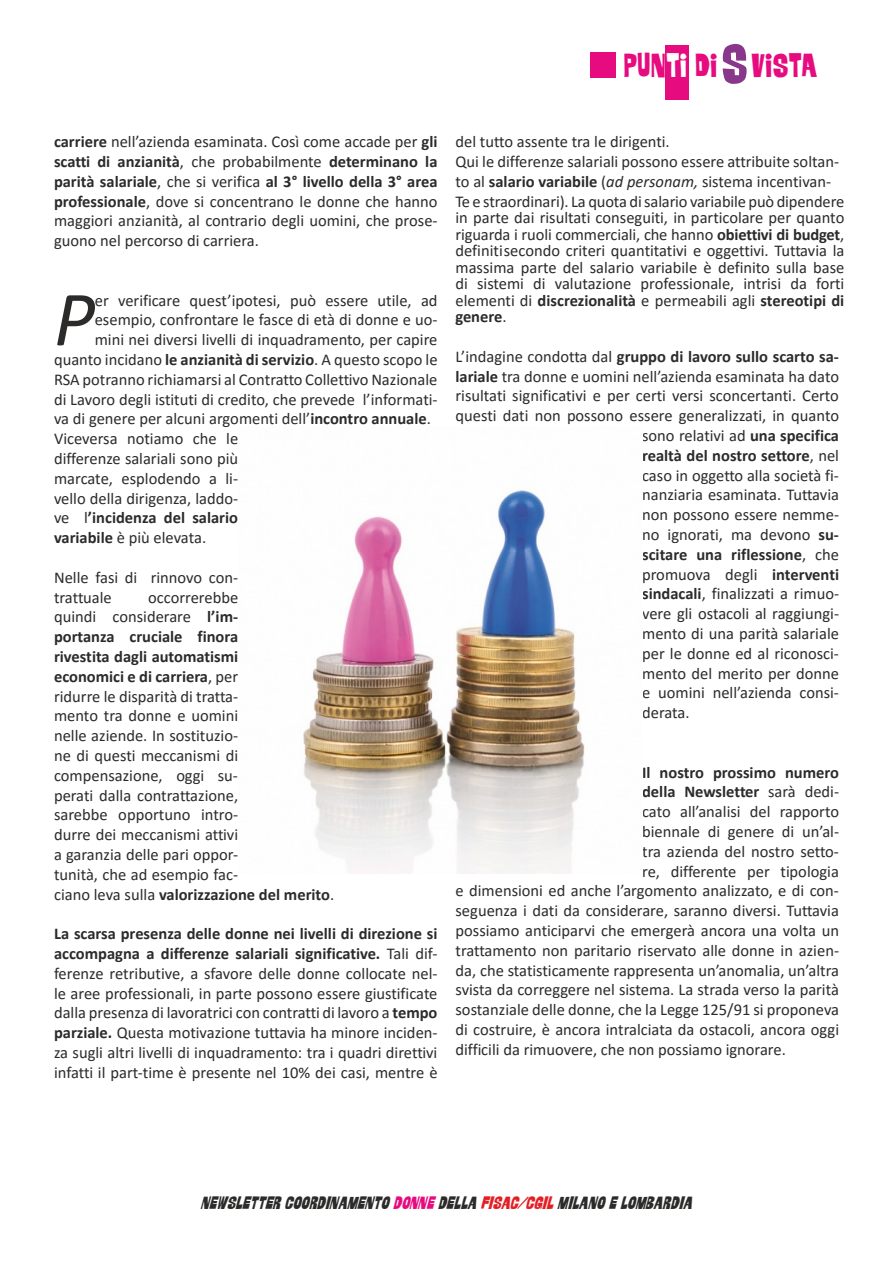
<style>
.page{position:relative;width:893px;height:1263px;background:#fff}
.page>*{position:absolute;margin:0;border:0;box-sizing:border-box;transform-origin:0 0}
.t1{font:italic 78.9px "Calibri";color:#2c2b2a}
.t2{font:30.6px "GORG";letter-spacing:-.005em;color:#e60c80}
.t3{font:16.5px/19.8px "Calibri";color:#2c2b2a;text-align:justify}
.t4{font:700 16.5px "Calibri";color:#2c2b2a}
.t5{font:italic 16.5px "GORG";color:#2c2b2a}
.s1{color:#fefefe}
.s2{font-size:51px;color:#89378a}
.s3{font-weight:700}
.s4{font-weight:400}
.s5{font-style:italic}
.s6{color:#e60c80}
.s7{color:#e31f25}
</style>
<div class="page">
<img style="left:303px;top:490px;width:282px;height:383px">
<div style="left:590px;top:52px;width:26px;height:25px;background:#e60c80"></div>
<div style="left:665px;top:46px;width:23px;height:54px;background:#e60c80"></div>
<h2 class="t2" style="left:624px;top:51px;width:196px">PUN<span class="s1">TI</span> DI<span class="s2">S</span>VISTA</h2>
<p class="t3" style="left:54px;top:133px;width:385px"><span class="s3">carriere</span> nell’azienda esaminata. Così come accade per <span class="s3">gli scatti di anzianità</span>, che probabilmente <span class="s3">determinano la parità salariale</span>, che si verifica <span class="s3">al 3° livello della 3° area professionale</span>, dove si concentrano le donne che hanno maggiori anzianità, al contrario degli uomini, che prose&shy;guono nel percorso di carriera.</p>
<h1 class="t1" style="left:54px;top:286px;width:42px">P</h1>
<p class="t3" style="left:95px;top:292px;width:344px">er verificare quest’ipotesi, può essere utile, ad</p>
<p class="t3" style="left:95px;top:311px;width:344px">esempio, confrontare le fasce di età di donne e uo-</p>
<p class="t3" style="left:95px;top:331px;width:344px">mini nei diversi livelli di inquadramento, per capire</p>
<p class="t3" style="left:54px;top:351px;width:385px">quanto incidano <span class="s3">le anzianità di servizio</span>. A questo scopo le</p>
<p class="t3" style="left:54px;top:371px;width:385px">RSA potranno richiamarsi al Contratto Collettivo Nazionale</p>
<p class="t3" style="left:54px;top:391px;width:385px">di Lavoro degli istituti di credito, che prevede l’informati-</p>
<p class="t3" style="left:54px;top:410px;width:378px">va di genere per alcuni argomenti dell’<span class="s3">incontro annuale</span>.</p>
<p class="t3" style="left:54px;top:430px;width:186px">Viceversa notiamo che le</p>
<p class="t3" style="left:54px;top:450px;width:186px">differenze salariali sono più</p>
<p class="t3" style="left:54px;top:470px;width:186px">marcate, esplodendo a li-</p>
<p class="t3" style="left:54px;top:490px;width:186px">vello della dirigenza, laddo-</p>
<p class="t4" style="left:54px;top:511px;width:186px"><span class="s4">ve l</span>’incidenza del salario</p>
<p class="t3" style="left:54px;top:529px;width:154px"><span class="s3">variabile</span> è più elevata.</p>
<p class="t3" style="left:54px;top:569px;width:186px">Nelle fasi di rinnovo con&shy;trattuale</p>
<p class="t3" style="left:54px;top:589px;width:282px;text-align:left;text-indent:94px">occorrerebbe<br>quindi considerare <span class="s3">l’im-<br>portanza cruciale finora<br>rivestita dagli automatismi<br>economici e di carriera</span>, per<br>ridurre le disparità di tratta-<br>mento tra donne e uomini<br>nelle aziende. In sostituzio-<br>ne di questi meccanismi di compensazione, oggi su-<br>perati dalla contrattazione,<br>sarebbe opportuno intro-<br>durre dei meccanismi attivi<br>a garanzia delle pari oppor-<br>tunità, che ad esempio fac-<br>ciano leva sulla <span class="s3">valorizzazione del merito</span>.</p>
<p class="t3" style="left:54px;top:925px;width:385px"><span class="s3">La scarsa presenza delle donne nei livelli di direzione si accompagna a differenze salariali significative.</span> Tali dif&shy;ferenze retributive, a sfavore delle donne collocate nel&shy;le aree professionali, in parte possono essere giustificate dalla presenza di lavoratrici con contratti di lavoro a <span class="s3">tempo parziale.</span> Questa motivazione tuttavia ha minore inciden&shy;za sugli altri livelli di inquadramento: tra i quadri direttivi infatti il part-time è presente nel 10% dei casi, mentre è</p>
<p class="t3" style="left:455px;top:133px;width:390px;text-align:left">del tutto assente tra le dirigenti.<br>Qui le differenze salariali possono essere attribuite soltan&shy;to al <span class="s3">salario variabile</span> (<span class="s5">ad personam,</span> sistema incentivan-Te e straordinari). La quota di salario variabile può dipendere</p>
<p class="t3" style="left:455px;top:211px;width:390px;line-height:16.5px">in parte dai risultati conseguiti, in particolare per quanto riguarda i ruoli commerciali, che hanno <span class="s3">obiettivi di budget</span>, definitisecondo criteri quantitativi e oggettivi. Tuttavia la massima parte del salario variabile è definito sulla base di sistemi di valutazione professionale, intrisi da forti elementi di <span class="s3">discrezionalità</span> e permeabili agli <span class="s3">stereotipi di genere</span>.</p>
<p class="t4" style="left:455px;top:349px;width:385px"><span class="s4">L’indagine condotta dal</span> gruppo di lavoro sullo scarto sa-</p>
<p class="t3" style="left:455px;top:367px;width:385px"><span class="s3">lariale</span> tra donne e uomini nell’azienda esaminata ha dato</p>
<p class="t3" style="left:455px;top:387px;width:385px">risultati significativi e per certi versi sconcertanti. Certo</p>
<p class="t3" style="left:455px;top:407px;width:385px">questi dati non possono essere generalizzati, in quanto</p>
<p class="t3" style="left:642px;top:427px;width:198px">sono relativi ad <span class="s3">una specifica</span></p>
<p class="t4" style="left:642px;top:448px;width:198px">realtà del nostro settore<span class="s4">, nel</span></p>
<p class="t3" style="left:642px;top:466px;width:198px">caso in oggetto alla società fi-</p>
<p class="t3" style="left:642px;top:486px;width:198px">nanziaria esaminata. Tuttavia</p>
<p class="t3" style="left:642px;top:506px;width:198px">non possono essere nemme-</p>
<p class="t3" style="left:642px;top:526px;width:198px">no ignorati, ma devono <span class="s3">su-</span></p>
<p class="t4" style="left:642px;top:547px;width:198px">scitare una riflessione<span class="s4">, che</span></p>
<p class="t3" style="left:642px;top:565px;width:198px">promuova degli <span class="s3">interventi</span></p>
<p class="t3" style="left:642px;top:585px;width:198px"><span class="s3">sindacali</span>, finalizzati a rimuo-</p>
<p class="t3" style="left:642px;top:605px;width:198px">vere gli ostacoli al raggiungi-</p>
<p class="t3" style="left:642px;top:625px;width:198px">mento di una parità salariale</p>
<p class="t3" style="left:642px;top:645px;width:198px">per le donne ed al riconosci-</p>
<p class="t3" style="left:642px;top:664px;width:198px">mento del merito per donne</p>
<p class="t3" style="left:642px;top:684px;width:198px">e uomini nell’azienda consi-</p>
<p class="t3" style="left:642px;top:704px;width:49px">derata.</p>
<p class="t4" style="left:642px;top:765px;width:198px">Il nostro prossimo numero</p>
<p class="t4" style="left:642px;top:785px;width:198px">della Newsletter <span class="s4">sarà dedi-</span></p>
<p class="t3" style="left:642px;top:803px;width:198px">cato all’analisi del rapporto</p>
<p class="t3" style="left:642px;top:823px;width:198px">biennale di genere di un’al-</p>
<p class="t3" style="left:642px;top:843px;width:198px">tra azienda del nostro setto-</p>
<p class="t3" style="left:642px;top:862px;width:198px">re, differente per tipologia</p>
<p class="t3" style="left:455px;top:882px;width:385px">e dimensioni ed anche l’argomento analizzato, e di con-</p>
<p class="t3" style="left:455px;top:902px;width:385px">seguenza i dati da considerare, saranno diversi. Tuttavia</p>
<p class="t3" style="left:455px;top:922px;width:385px">possiamo anticiparvi che emergerà ancora una volta un</p>
<p class="t3" style="left:455px;top:942px;width:385px">trattamento non paritario riservato alle donne in azien-</p>
<p class="t3" style="left:455px;top:961px;width:385px">da, che statisticamente rappresenta un’anomalia, un’altra</p>
<p class="t3" style="left:455px;top:981px;width:385px">svista da correggere nel sistema. La strada verso la parità</p>
<p class="t3" style="left:455px;top:1001px;width:385px">sostanziale delle donne, che la Legge 125/91 si proponeva</p>
<p class="t3" style="left:455px;top:1021px;width:385px">di costruire, è ancora intralciata da ostacoli, ancora oggi</p>
<p class="t3" style="left:455px;top:1041px;width:332px">difficili da rimuovere, che non possiamo ignorare.</p>
<p class="t5" style="left:201px;top:1195px;width:497px">NEWSLETTER COORDINAMENTO <span class="s6">DONNE</span> DELLA <span class="s7">FISAC/CGIL</span> MILANO E LOMBARDIA</p>
</div>
